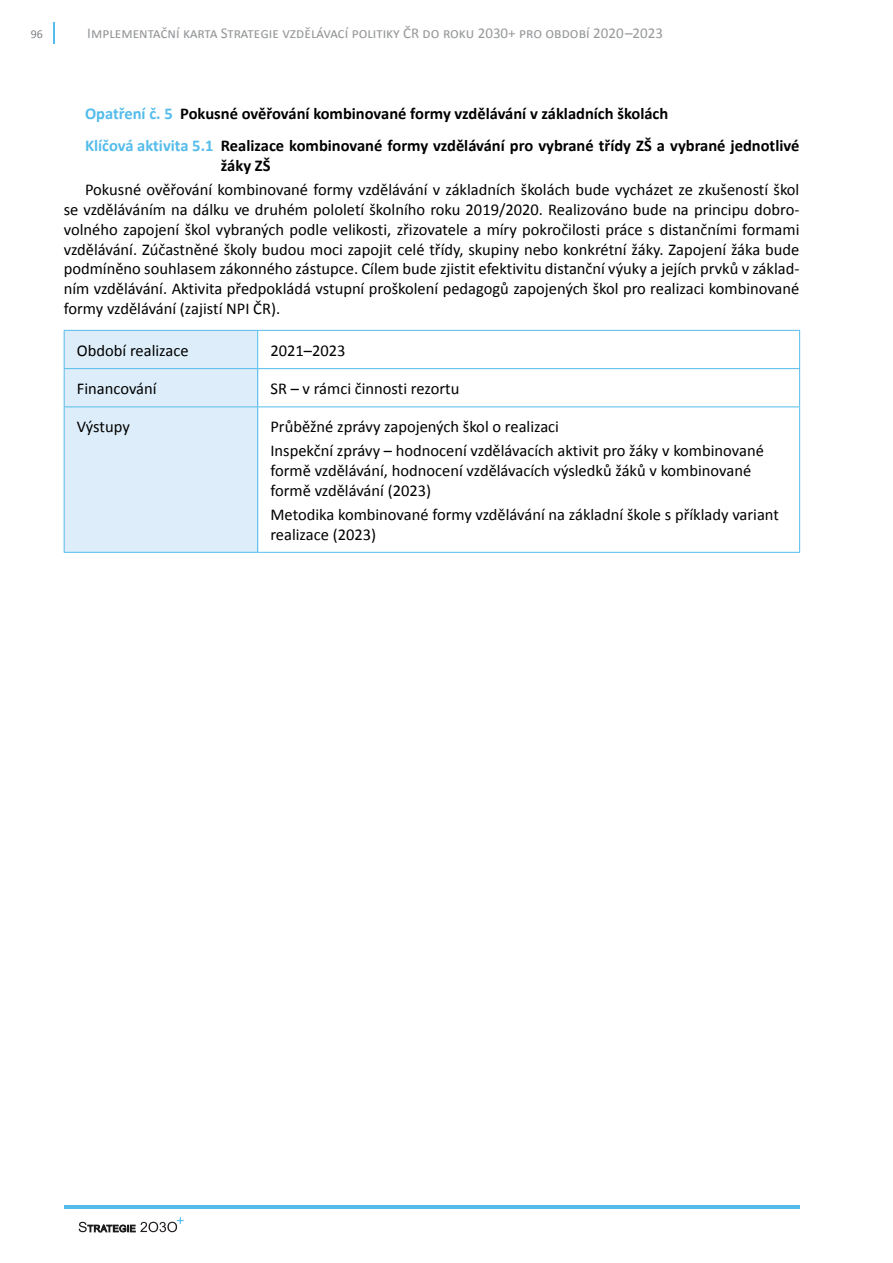
<style>
.page{position:relative;width:893px;height:1263px;background:#fff}
.page>*{position:absolute;margin:0;border:0;box-sizing:border-box;transform-origin:0 0}
.t1{font:16.5px/19.8px "Calibri";color:#000}
.t2{font:700 16.5px/32.5px "Calibri";color:#000}
.t3{font:15px "Calibri";color:#96989a}
.t4{font:12px "Calibri";color:#7e8083}
.s1{color:#54bceb}
</style>
<div class="page">
<svg style="left:54px;top:22px;width:1px;height:21px"></svg>
<hr style="left:64px;top:1205px;width:735px;height:4px;background:#54bceb">
<svg style="left:79px;top:1217px;width:105px;height:15px"></svg>
<div style="left:65px;top:331px;width:192px;height:221px;background:#ddeefa"></div>
<hr style="left:257px;top:369px;width:1px;height:37px;background:#54bceb">
<hr style="left:257px;top:407px;width:1px;height:145px;background:#54bceb">
<hr style="left:64px;top:407px;width:1px;height:145px;background:#54bceb">
<hr style="left:799px;top:407px;width:1px;height:145px;background:#54bceb">
<hr style="left:64px;top:552px;width:194px;height:1px;background:#54bceb">
<hr style="left:258px;top:552px;width:542px;height:1px;background:#54bceb">
<hr style="left:64px;top:369px;width:1px;height:37px;background:#54bceb">
<hr style="left:799px;top:369px;width:1px;height:37px;background:#54bceb">
<hr style="left:64px;top:406px;width:194px;height:1px;background:#54bceb">
<hr style="left:258px;top:406px;width:542px;height:1px;background:#54bceb">
<hr style="left:64px;top:330px;width:194px;height:1px;background:#54bceb">
<hr style="left:64px;top:331px;width:1px;height:37px;background:#54bceb">
<hr style="left:258px;top:330px;width:542px;height:1px;background:#54bceb">
<hr style="left:257px;top:331px;width:1px;height:37px;background:#54bceb">
<hr style="left:799px;top:331px;width:1px;height:37px;background:#54bceb">
<hr style="left:64px;top:368px;width:194px;height:1px;background:#54bceb">
<hr style="left:258px;top:368px;width:542px;height:1px;background:#54bceb">
<p class="t4" style="left:31px;top:26px;width:14px">96</p>
<p class="t3" style="left:87px;top:24px;width:577px">Implementační karta Strategie vzdělávací politiky ČR do roku 2030+ pro období 2020–2023</p>
<p class="t2" style="left:85px;top:97px;width:716px"><span class="s1">Opatření č. 5</span> Pokusné ověřování kombinované formy vzdělávání v základních školách<br><span class="s1">Klíčová aktivita 5.1</span> Realizace kombinované formy vzdělávání pro vybrané třídy ZŠ a vybrané jednotlivé</p>
<p class="t2" style="left:221px;top:149px;width:51px">žáky ZŠ</p>
<p class="t1" style="left:64px;top:180px;width:737px;text-align:justify;text-indent:21px">Pokusné ověřování kombinované formy vzdělávání v základních školách bude vycházet ze zkušeností škol se vzděláváním na dálku ve druhém pololetí školního roku 2019/2020. Realizováno bude na principu dobro&shy;volného zapojení škol vybraných podle velikosti, zřizovatele a míry pokročilosti práce s distančními formami vzdělávání. Zúčastněné školy budou moci zapojit celé třídy, skupiny nebo konkrétní žáky. Zapojení žáka bude podmíněno souhlasem zákonného zástupce. Cílem bude zjistit efektivitu distanční výuky a jejích prvků v základ&shy;ním vzdělávání. Aktivita předpokládá vstupní proškolení pedagogů zapojených škol pro realizaci kombinované formy vzdělávání (zajistí NPI ČR).</p>
<p class="t1" style="left:77px;top:340px;width:113px">Období realizace</p>
<p class="t1" style="left:270px;top:340px;width:77px">2021–2023</p>
<p class="t1" style="left:77px;top:379px;width:81px">Financování</p>
<p class="t1" style="left:270px;top:379px;width:190px">SR – v rámci činnosti rezortu</p>
<p class="t1" style="left:77px;top:417px;width:54px">Výstupy</p>
<p class="t1" style="left:270px;top:415px;width:495px;line-height:24px">Průběžné zprávy zapojených škol o realizaci<br>Inspekční zprávy – hodnocení vzdělávacích aktivit pro žáky v kombinované</p>
<p class="t1" style="left:270px;top:461px;width:482px">formě vzdělávání, hodnocení vzdělávacích výsledků žáků v kombinované formě vzdělávání (2023)</p>
<p class="t1" style="left:270px;top:504px;width:510px">Metodika kombinované formy vzdělávání na základní škole s příklady variant realizace (2023)</p>
</div>
